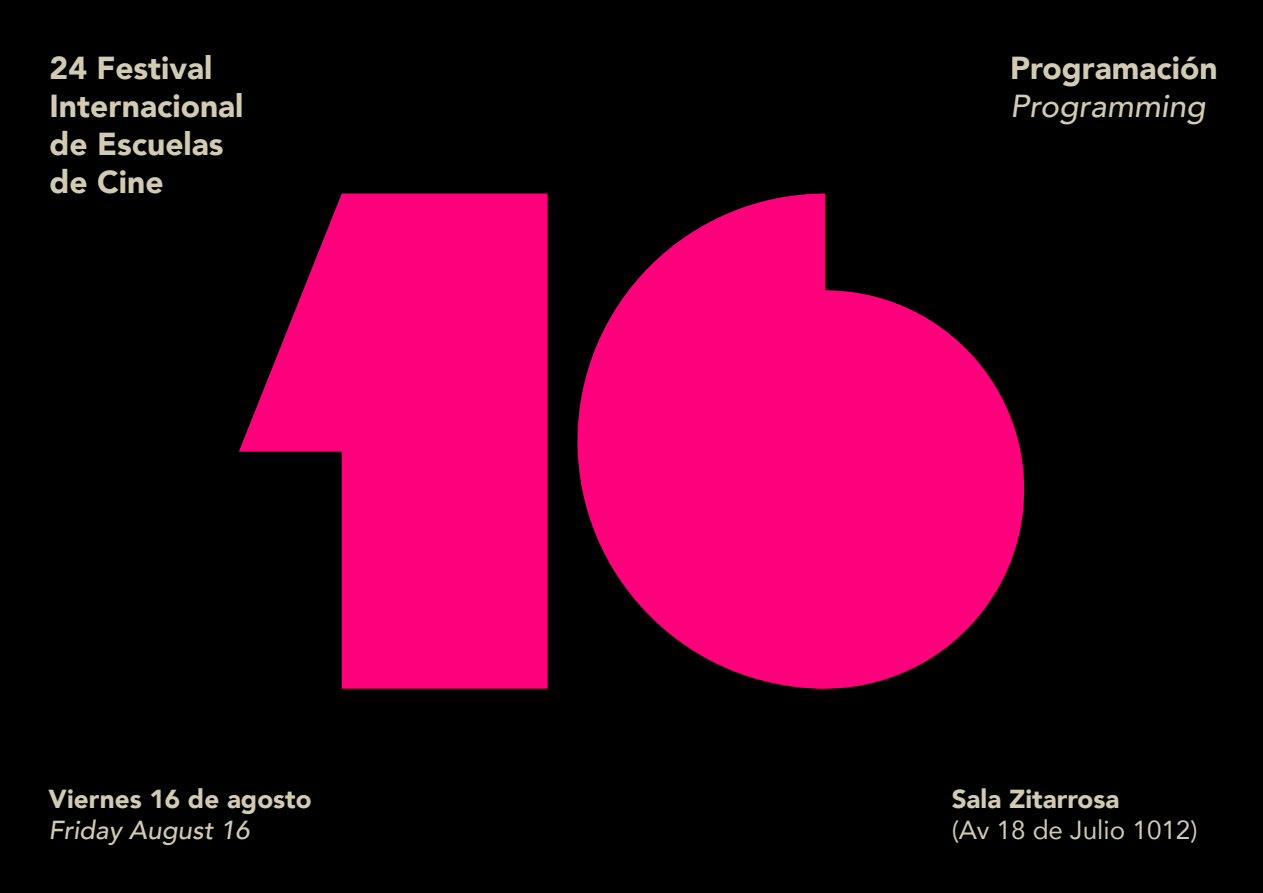
<style>
.page{position:relative;width:1263px;height:893px;background:#000}
.page>*{position:absolute;margin:0;border:0;box-sizing:border-box;transform-origin:0 0}
.t1{font:900 31.8px/38.1px "Avenir";color:#d1cbb3}
.t2{font:italic 500 31.8px "Avenir";color:#d1cbb3}
.t3{font:900 25.95px "Avenir";color:#d1cbb3}
.t4{font:25.95px "Avenir";color:#d1cbb3}
.t5{font:italic 500 25.95px "Avenir";color:#d1cbb3}
</style>
<div class="page">
<svg style="left:239px;top:193px;width:308px;height:496px;fill:#ff007d"></svg>
<div style="left:626px;top:290px;width:398px;height:399px;background:#ff007d;border-radius:50%"></div>
<svg style="left:577px;top:194px;width:248px;height:495px"></svg>
<p class="t1" style="left:50px;top:48px;width:195px">24 Festival<br>Internacional de Escuelas de Cine</p>
<p class="t1" style="left:1010px;top:48px;width:209px">Programación</p>
<p class="t2" style="left:1010px;top:87px;width:197px">Programming</p>
<p class="t3" style="left:48px;top:777px;width:265px">Viernes 16 de agosto</p>
<p class="t5" style="left:48px;top:815px;width:202px">Friday August 16</p>
<p class="t3" style="left:952px;top:777px;width:169px">Sala Zitarrosa</p>
<p class="t4" style="left:952px;top:809px;width:247px">(Av 18 de Julio 1012)</p>
</div>
